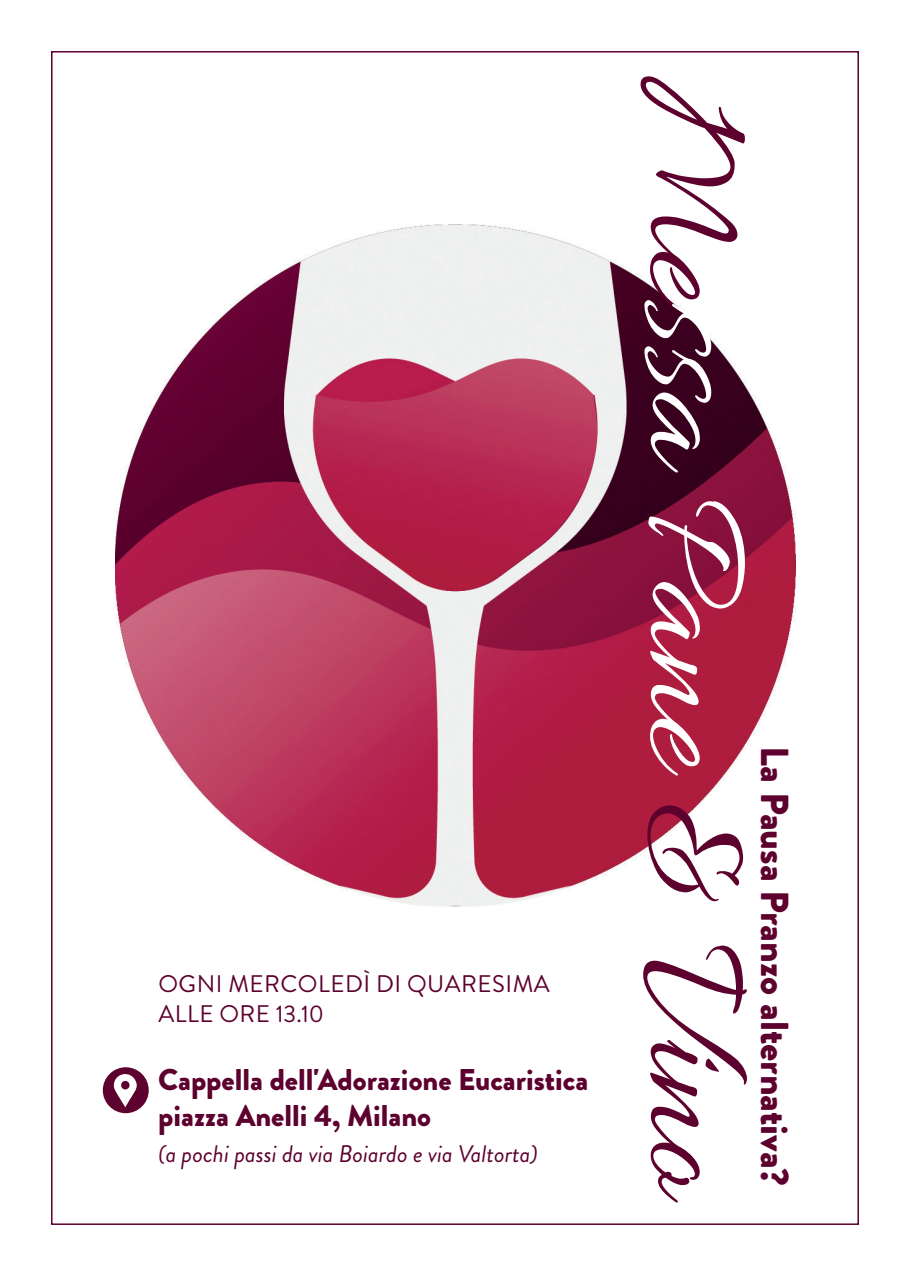
<style>
.page{position:relative;width:910px;height:1276px;background:#fff}
.page>*{position:absolute;margin:0;border:0;box-sizing:border-box;transform-origin:0 0}
.t1{font:156px "Allura";color:#5d012e}
.t2{font:900 39px "Brandon Grotesque";color:#5d012e}
.t3{font:900 30px/36px "Brandon Grotesque";color:#5d012e}
.t4{font:italic 24px "Brandon Grotesque";color:#5d012e}
.t5{font:24px/30px "Brandon Grotesque";letter-spacing:.02em;color:#5d012e}
.s1{color:#fff}
</style>
<div class="page">
<img style="left:116px;top:224px;width:680px;height:682px">
<div style="left:103px;top:1067px;width:46px;height:46px;background:#5d012e;border-radius:50%"></div>
<svg style="left:114px;top:1074px;width:23px;height:33px"></svg>
<p class="t5" style="left:158px;top:969px;width:393px">OGNI MERCOLEDÌ DI QUARESIMA<br>ALLE ORE 13.10</p>
<p class="t3" style="left:158px;top:1062px;width:432px">Cappella dell'Adorazione Eucaristica piazza Anelli 4, Milano</p>
<p class="t4" style="left:158px;top:1137px;width:381px">(a pochi passi da via Boiardo e via Valtorta)</p>
<h1 class="t1" style="left:779px;top:78px;width:1126px;rotate:90deg">Me<span class="s1">ssa Pane</span> &amp; Vino</h1>
<h2 class="t2" style="left:802px;top:746px;width:440px;rotate:90deg">La Pausa Pranzo alternativa?</h2>
</div>
